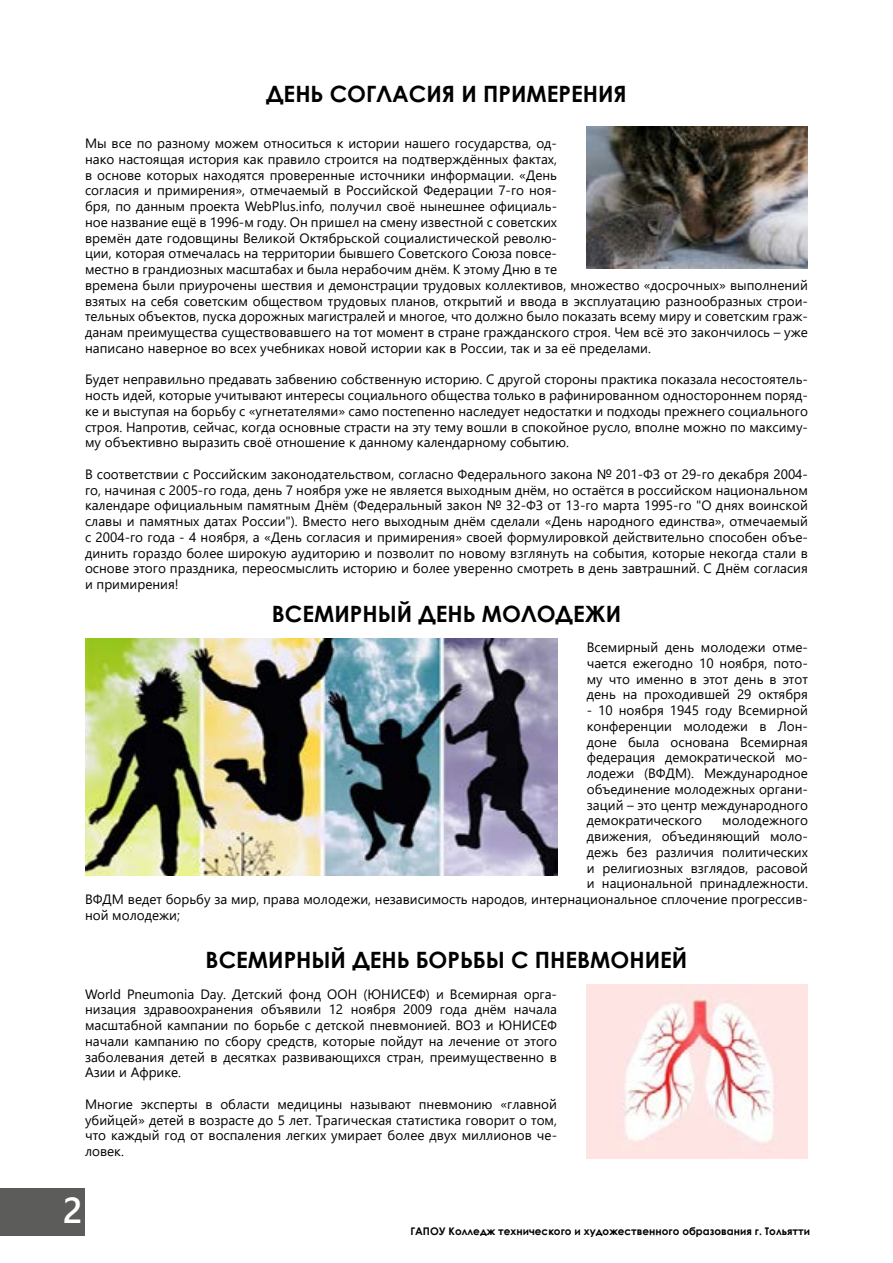
<style>
.page{position:relative;width:893px;height:1263px;background:#fff}
.page>*{position:absolute;margin:0;border:0;box-sizing:border-box;transform-origin:0 0}
.t1{font:600 36px "Segoe UI";color:#fff}
.t2{font:700 22.5px "Century Gothic";color:#000}
.t3{font:13.5px/15.8px "Segoe UI";color:#000;text-align:justify}
.t4{font:700 10.5px "Century Gothic";color:#000}
</style>
<div class="page">
<div style="left:0;top:1188px;width:85px;height:47px;background:#5c5c5b"></div>
<img style="left:85px;top:639px;width:472px;height:236px">
<img style="left:587px;top:127px;width:221px;height:141px">
<img style="left:587px;top:985px;width:221px;height:173px">
<h2 class="t2" style="left:266px;top:77px;width:362px">ДЕНЬ СОГЛАСИЯ И ПРИМЕРЕНИЯ</h2>
<p class="t3" style="left:85px;top:134px;width:724px;text-align:left">Мы все по разному можем относиться к истории нашего государства, од-<br>нако настоящая история как правило строится на подтверждённых фактах,<br>в основе которых находятся проверенные источники информации. «День<br>согласия и примирения», отмечаемый в Российской Федерации 7-го ноя-<br>бря, по данным проекта WebPlus.info, получил своё нынешнее официаль-<br>ное название ещё в 1996-м году. Он пришел на смену известной с советских<br>времён дате годовщины Великой Октябрьской социалистической револю-<br>ции, которая отмечалась на территории бывшего Советского Союза повсе-<br>местно в грандиозных масштабах и была нерабочим днём. К этому Дню в те<br>времена были приурочены шествия и демонстрации трудовых коллективов, множество «досрочных» выполнений взятых на себя советским обществом трудовых планов, открытий и ввода в эксплуатацию разнообразных строи&shy;тельных объектов, пуска дорожных магистралей и многое, что должно было показать всему миру и советским граж&shy;данам преимущества существовавшего на тот момент в стране гражданского строя. Чем всё это закончилось – уже написано наверное во всех учебниках новой истории как в России, так и за её пределами.</p>
<p class="t3" style="left:85px;top:370px;width:724px">Будет неправильно предавать забвению собственную историю. С другой стороны практика показала несостоятель&shy;ность идей, которые учитывают интересы социального общества только в рафинированном одностороннем поряд&shy;ке и выступая на борьбу с «угнетателями» само постепенно наследует недостатки и подходы прежнего социального строя. Напротив, сейчас, когда основные страсти на эту тему вошли в спокойное русло, вполне можно по максиму&shy;му объективно выразить своё отношение к данному календарному событию.</p>
<p class="t3" style="left:85px;top:465px;width:724px">В соответствии с Российским законодательством, согласно Федерального закона № 201-ФЗ от 29-го декабря 2004- го, начиная с 2005-го года, день 7 ноября уже не является выходным днём, но остаётся в российском национальном календаре официальным памятным Днём (Федеральный закон № 32-ФЗ от 13-го марта 1995-го "О днях воинской славы и памятных датах России"). Вместо него выходным днём сделали «День народного единства», отмечаемый с 2004-го года - 4 ноября, а «День согласия и примирения» своей формулировкой действительно способен объе&shy;динить гораздо более широкую аудиторию и позволит по новому взглянуть на события, которые некогда стали в основе этого праздника, переосмыслить историю и более уверенно смотреть в день завтрашний. С Днём согласия и примирения!</p>
<h2 class="t2" style="left:272px;top:596px;width:351px">ВСЕМИРНЫЙ ДЕНЬ МОЛОДЕЖИ</h2>
<p class="t3" style="left:587px;top:638px;width:223px">Всемирный день молодежи отме&shy;чается ежегодно 10 ноября, пото&shy;му что именно в этот день в этот день на проходившей 29 октября</p>
<p class="t3" style="left:587px;top:701px;width:223px">- 10 ноября 1945 году Всемирной конференции молодежи в Лон&shy;доне была основана Всемирная федерация демократической мо&shy;лодежи (ВФДМ). Международное объединение молодежных органи&shy;заций – это центр международного демократического</p>
<p class="t3" style="left:587px;top:811px;width:223px;text-indent:135px">молодежного движения, объединяющий моло&shy;дежь без различия политических и религиозных взглядов, расовой и национальной принадлежности.</p>
<p class="t3" style="left:85px;top:890px;width:724px">ВФДМ ведет борьбу за мир, права молодежи, независимость народов, интернациональное сплочение прогрессив&shy;ной молодежи;</p>
<h2 class="t2" style="left:206px;top:943px;width:483px">ВСЕМИРНЫЙ ДЕНЬ БОРЬБЫ С ПНЕВМОНИЕЙ</h2>
<p class="t3" style="left:85px;top:985px;width:473px">World Pneumonia Day. Детский фонд ООН (ЮНИСЕФ) и Всемирная орга&shy;низация здравоохранения объявили 12 ноября 2009 года днём начала масштабной кампании по борьбе с детской пневмонией. ВОЗ и ЮНИСЕФ начали кампанию по сбору средств, которые пойдут на лечение от этого заболевания детей в десятках развивающихся стран, преимущественно в Азии и Африке.</p>
<p class="t3" style="left:85px;top:1095px;width:473px">Многие эксперты в области медицины называют пневмонию «главной убийцей» детей в возрасте до 5 лет. Трагическая статистика говорит о том, что каждый год от воспаления легких умирает более двух миллионов че&shy;ловек.</p>
<h1 class="t1" style="left:63px;top:1176px;width:21px">2</h1>
<p class="t4" style="left:410px;top:1223px;width:401px">ГАПОУ Колледж технического и художественного образования г. Тольятти</p>
</div>
